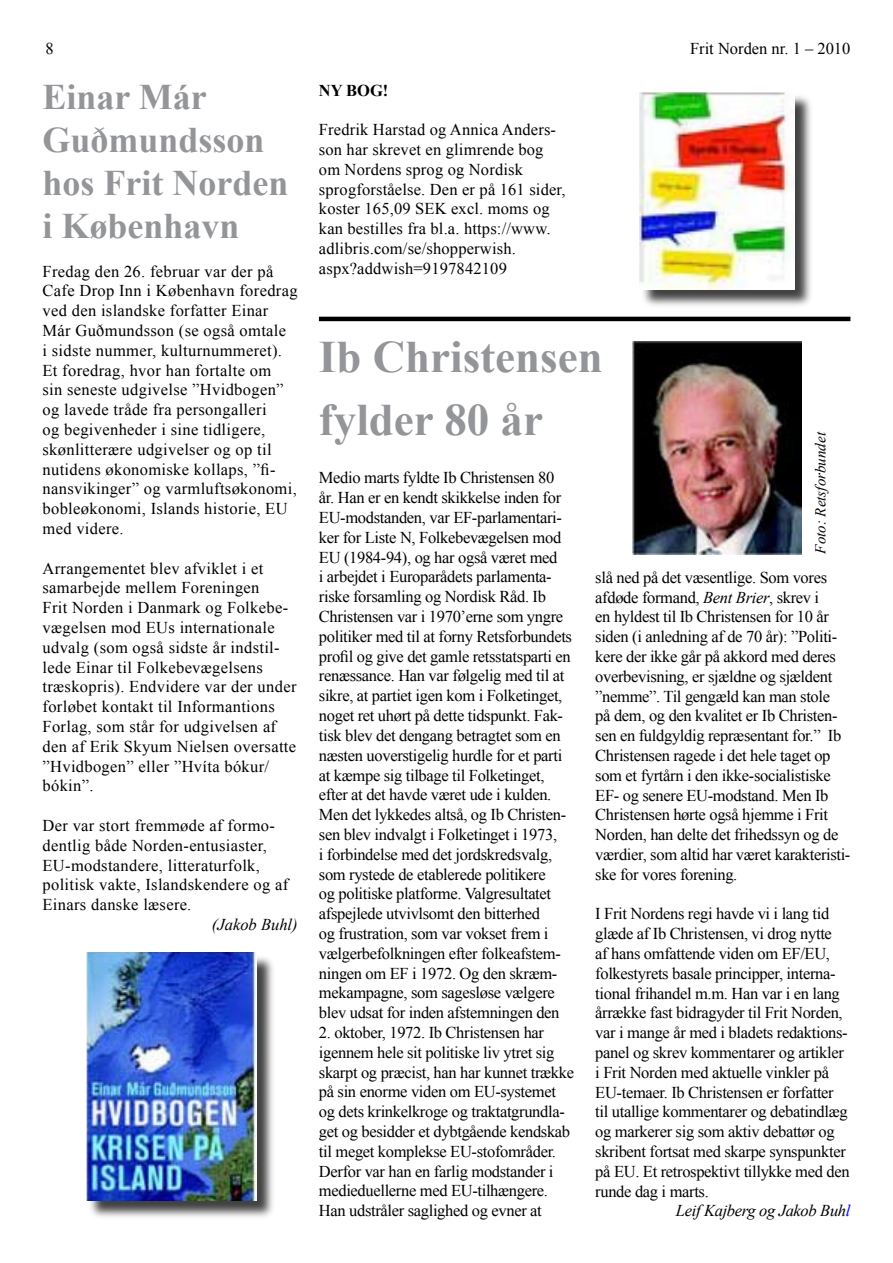
<style>
.page{position:relative;width:893px;height:1263px;background:#fff}
.page>*{position:absolute;margin:0;border:0;box-sizing:border-box;transform-origin:0 0}
.t1{font:700 45px/63px "Times New Roman";color:#939598}
.t2{font:700 36px/43.2px "Times New Roman";color:#939598}
.t3{font:16.5px/19.8px "Times New Roman";letter-spacing:-.02em;color:#000}
.t4{font:16.5px/19.8px "Times New Roman";letter-spacing:.02em;color:#000}
.t5{font:16.5px/19.8px "Times New Roman";letter-spacing:.01em;color:#000}
.t6{font:italic 16.5px "Times New Roman";letter-spacing:-.02em;color:#000}
.t7{font:16.5px "Times New Roman";color:#000}
.t8{font:italic 16.5px "Times New Roman";color:#000}
.t9{font:700 16.5px "Times New Roman";color:#000}
.t10{font:italic 15px "Times New Roman";color:#000}
.s1{font-style:italic}
.s2{color:#00f}
</style>
<div class="page">
<div style="left:88px;top:954px;width:188px;height:266px;background:#000;opacity:.75"></div>
<img style="left:86px;top:952px;width:171px;height:248px">
<hr style="left:319px;top:317px;width:531px;height:4px;background:#000">
<div style="left:641px;top:94px;width:173px;height:216px;background:#000;opacity:.75"></div>
<img style="left:639px;top:92px;width:155px;height:197px">
<img style="left:632px;top:342px;width:170px;height:213px">
<h2 class="t2" style="left:43px;top:74px;width:247px">Einar Már<br>Guðmundsson hos Frit Norden i København</h2>
<p class="t4" style="left:43px;top:261px;width:257px">Fredag den 26. februar var der på<br>Cafe Drop Inn i København foredrag ved den islandske forfatter Einar<br>Már Guðmundsson (se også omtale<br>i sidste nummer, kulturnummeret).<br>Et foredrag, hvor han fortalte om<br>sin seneste udgivelse ”Hvidbogen” og lavede tråde fra persongalleri<br>og begivenheder i sine tidligere, skønlitterære udgivelser og op til nutidens økonomiske kollaps, ”fi&shy;nansvikinger” og varmluftsøkonomi, bobleøkonomi, Islands historie, EU med videre.</p>
<p class="t4" style="left:43px;top:558px;width:255px">Arrangementet blev afviklet i et samarbejde mellem Foreningen<br>Frit Norden i Danmark og Folkebe&shy;vægelsen mod EUs internationale udvalg (som også sidste år indstil&shy;lede Einar til Folkebevægelsens træskopris). Endvidere var der under forløbet kontakt til Informantions<br>Forlag, som står for udgivelsen af den af Erik Skyum Nielsen oversatte ”Hvidbogen” eller ”Hvíta bókur/ bókin”.</p>
<p class="t4" style="left:43px;top:815px;width:247px">Der var stort fremmøde af formo&shy;dentlig både Norden‑entusiaster,<br>EU‑modstandere, litteraturfolk, politisk vakte, Islandskendere og af<br>Einars danske læsere.</p>
<p class="t8" style="left:212px;top:913px;width:87px">(Jakob Buhl)</p>
<p class="t9" style="left:319px;top:79px;width:71px">NY BOG!</p>
<p class="t5" style="left:319px;top:119px;width:248px">Fredrik Harstad og Annica Anders&shy;son har skrevet en glimrende bog om Nordens sprog og Nordisk sprogforståelse. Den er på 161 sider, koster 165,09 SEK excl. moms og kan bestilles fra bl.a. https://www. adlibris.com/se/shopperwish. aspx?addwish=9197842109</p>
<p class="t7" style="left:690px;top:37px;width:162px">Frit Norden nr. 1 – 2010</p>
<h1 class="t1" style="left:319px;top:324px;width:285px">Ib Christensen fylder 80 år</h1>
<p class="t10" style="left:810px;top:554px;width:123px;rotate:-90deg">Foto: Retsforbundet</p>
<p class="t3" style="left:319px;top:468px;width:255px">Medio marts fyldte Ib Christensen 80 år. Han er en kendt skikkelse inden for EU-modstanden, var EF-parlamentari&shy;ker for Liste N, Folkebevægelsen mod EU (1984-94), og har også været med<br>i arbejdet i Europarådets parlamenta&shy;riske forsamling og Nordisk Råd. Ib Christensen var i 1970’erne som yngre politiker med til at forny Retsforbundets profil og give det gamle retsstatsparti en renæssance. Han var følgelig med til at sikre, at partiet igen kom i Folketinget, noget ret uhørt på dette tidspunkt. Fak&shy;tisk blev det dengang betragtet som en næsten uoverstigelig hurdle for et parti at kæmpe sig tilbage til Folketinget, efter at det havde været ude i kulden.<br>Men det lykkedes altså, og Ib Christen&shy;sen blev indvalgt i Folketinget i 1973,<br>i forbindelse med det jordskredsvalg, som rystede de etablerede politikere<br>og politiske platforme. Valgresultatet afspejlede utvivlsomt den bitterhed<br>og frustration, som var vokset frem i vælgerbefolkningen efter folkeafstem&shy;ningen om EF i 1972. Og den skræm&shy;mekampagne, som sagesløse vælgere blev udsat for inden afstemningen den</p>
<p class="t3" style="left:319px;top:1022px;width:257px">2. oktober, 1972. Ib Christensen har igennem hele sit politiske liv ytret sig skarpt og præcist, han har kunnet trække på sin enorme viden om EU-systemet og dets krinkelkroge og traktatgrundla&shy;get og besidder et dybtgående kendskab til meget komplekse EU-stofområder.<br>Derfor var han en farlig modstander i medieduellerne med EU-tilhængere.<br>Han udstråler saglighed og evner at</p>
<p class="t3" style="left:595px;top:567px;width:257px">slå ned på det væsentlige. Som vores afdøde formand, <span class="s1">Bent Brier</span>, skrev i<br>en hyldest til Ib Christensen for 10 år siden (i anledning af de 70 år): ”Politi&shy;kere der ikke går på akkord med deres overbevisning, er sjældne og sjældent ”nemme”. Til gengæld kan man stole<br>på dem, og den kvalitet er Ib Christen&shy;sen en fuldgyldig repræsentant for.” Ib Christensen ragede i det hele taget op som et fyrtårn i den ikke-socialistiske EF- og senere EU-modstand. Men Ib Christensen hørte også hjemme i Frit Norden, han delte det frihedssyn og de værdier, som altid har været karakteristi&shy;ske for vores forening.</p>
<p class="t3" style="left:595px;top:904px;width:236px">I Frit Nordens regi havde vi i lang tid</p>
<p class="t3" style="left:595px;top:923px;width:238px">glæde af Ib Christensen, vi drog nytte</p>
<p class="t3" style="left:595px;top:943px;width:236px">af hans omfattende viden om EF/EU,</p>
<p class="t3" style="left:595px;top:963px;width:242px">folkestyrets basale principper, interna-</p>
<p class="t3" style="left:595px;top:983px;width:246px">tional frihandel m.m. Han var i en lang</p>
<p class="t3" style="left:595px;top:1003px;width:249px">årrække fast bidragyder til Frit Norden,</p>
<p class="t3" style="left:595px;top:1022px;width:254px">var i mange år med i bladets redaktions-</p>
<p class="t3" style="left:595px;top:1042px;width:250px">panel og skrev kommentarer og artikler</p>
<p class="t3" style="left:595px;top:1062px;width:235px">i Frit Norden med aktuelle vinkler på</p>
<p class="t3" style="left:595px;top:1082px;width:240px">EU-temaer. Ib Christensen er forfatter</p>
<p class="t3" style="left:595px;top:1102px;width:254px">til utallige kommentarer og debatindlæg</p>
<p class="t3" style="left:595px;top:1121px;width:241px">og markerer sig som aktiv debattør og</p>
<p class="t3" style="left:595px;top:1141px;width:252px">skribent fortsat med skarpe synspunkter</p>
<p class="t3" style="left:595px;top:1161px;width:256px">på EU. Et retrospektivt tillykke med den</p>
<p class="t3" style="left:595px;top:1181px;width:115px">runde dag i marts.</p>
<p class="t6" style="left:676px;top:1199px;width:176px">Leif Kajberg og Jakob Buh<span class="s2">l</span></p>
</div>
